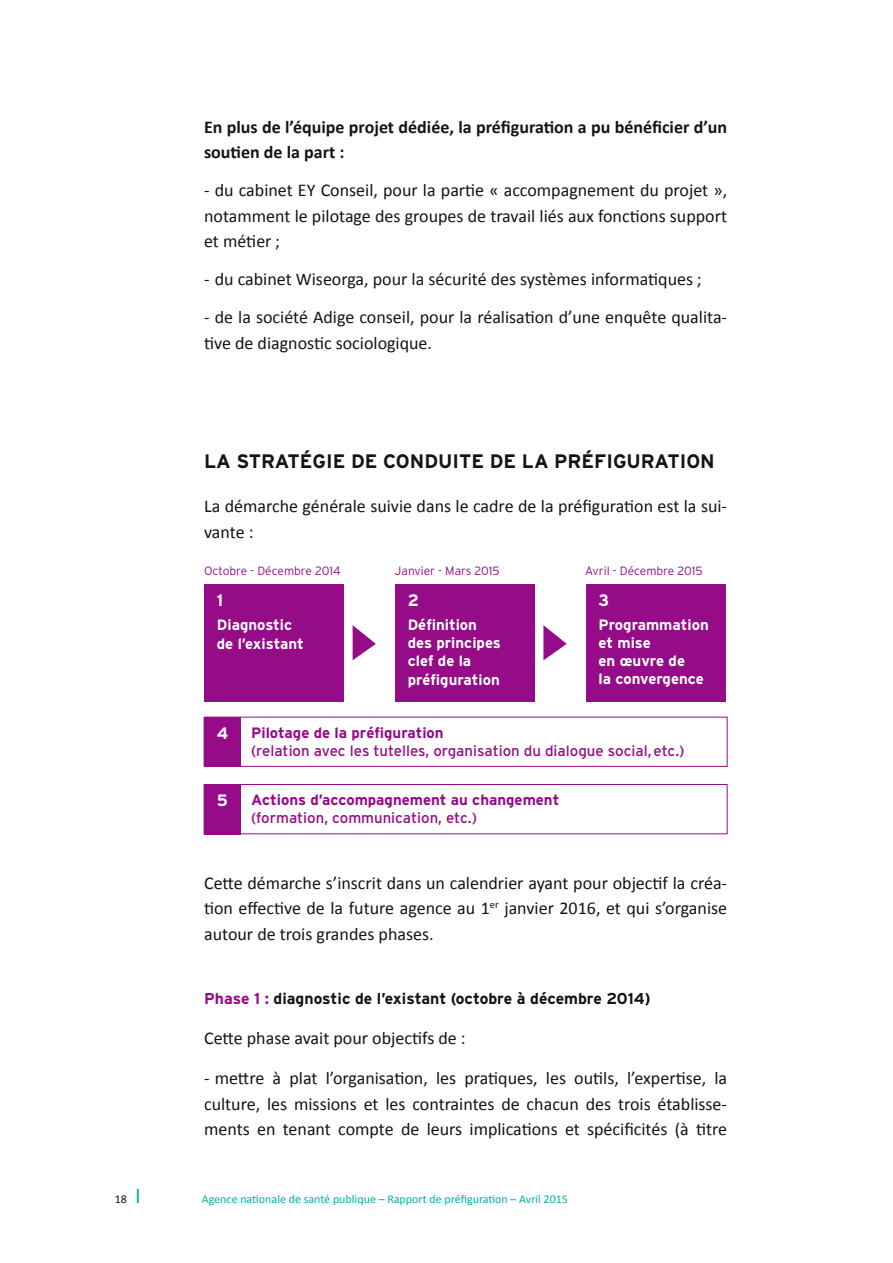
<style>
.page{position:relative;width:893px;height:1263px;background:#fff}
.page>*{position:absolute;margin:0;border:0;box-sizing:border-box;transform-origin:0 0}
._1_inter__CAP_BOLD{font:700 19.5px "Interstate";color:#131413}
.texte_courant{font:18px/25.5px "Calibri";color:#131413;text-align:justify}
.texte_courant_tiret{font:18px/25.5px "Calibri";color:#131413;text-align:justify}
.texte_courant-2{font:700 18px/25.5px "Calibri";color:#131413}
._3_sous_inter_couran{font:700 16.5px "Interstate";color:#fff}
.phase_1_2_3_4{font:700 15.75px "Interstate";color:#131413}
._3_sous_inter_couran-2{font:700 15px/18.1px "Interstate";color:#fff}
._3_sous_inter_couran-3{font:15px/18px "Interstate";color:#960b87}
._3_sous_inter_couran-4{font:700 15px/18px "Interstate";color:#960b87}
.t1{font:12px "Calibri";color:#00b1a9}
.texte_courant-3{font:300 12px "Interstate";color:#960b87}
.t2{font:12px "Calibri";color:#131413}
.s1{font-weight:700}
.s2{font-weight:400}
.s3{color:#960b87}
.s4{font-size:22.5px;color:#00b1a9}
</style>
<div class="page">
<div style="left:204px;top:584px;width:140px;height:118px;background:#960b87"></div>
<div style="left:395px;top:584px;width:140px;height:118px;background:#960b87"></div>
<div style="left:586px;top:584px;width:140px;height:118px;background:#960b87"></div>
<svg style="left:353px;top:625px;width:23px;height:35px"></svg>
<svg style="left:543px;top:625px;width:24px;height:35px"></svg>
<div style="left:204px;top:717px;width:523px;height:50px;border:1px solid #960b87"></div>
<div style="left:204px;top:717px;width:36px;height:50px;background:#960b87"></div>
<div style="left:204px;top:784px;width:523px;height:50px;border:1px solid #960b87"></div>
<div style="left:204px;top:784px;width:36px;height:50px;background:#960b87"></div>
<p class="texte_courant-2" style="left:204px;top:113px;width:525px">En plus de l’équipe projet dédiée, la préfiguration a pu bénéficier d’un soutien de la part :</p>
<p class="texte_courant_tiret" style="left:204px;top:178px;width:525px">- du cabinet EY Conseil, pour la partie « accompagnement du projet », notamment le pilotage des groupes de travail liés aux fonctions support et métier ;</p>
<p class="texte_courant_tiret" style="left:204px;top:267px;width:499px">- du cabinet Wiseorga, pour la sécurité des systèmes informatiques ;</p>
<p class="texte_courant_tiret" style="left:204px;top:305px;width:524px">- de la société Adige conseil, pour la réalisation d’une enquête qualita&shy;tive de diagnostic sociologique.</p>
<p class="_1_inter__CAP_BOLD" style="left:204px;top:450px;width:512px">LA STRATÉGIE DE CONDUITE DE LA PRÉFIGURATION</p>
<p class="texte_courant" style="left:204px;top:494px;width:524px">La démarche générale suivie dans le cadre de la préfiguration est la sui&shy;vante :</p>
<p class="texte_courant-3" style="left:204px;top:564px;width:138px">Octobre - Décembre 2014</p>
<p class="texte_courant-3" style="left:395px;top:564px;width:107px">Janvier - Mars 2015</p>
<p class="texte_courant-3" style="left:585px;top:564px;width:119px">Avril - Décembre 2015</p>
<p class="_3_sous_inter_couran" style="left:217px;top:591px;width:8px">1</p>
<p class="_3_sous_inter_couran" style="left:408px;top:591px;width:13px">2</p>
<p class="_3_sous_inter_couran" style="left:599px;top:591px;width:12px">3</p>
<p class="_3_sous_inter_couran-2" style="left:217px;top:615px;width:88px;line-height:18.6px">Diagnostic de l’existant</p>
<p class="_3_sous_inter_couran-2" style="left:408px;top:616px;width:95px">Définition des principes clef de la préfiguration</p>
<p class="_3_sous_inter_couran-2" style="left:599px;top:616px;width:112px">Programmation et mise<br>en œuvre de<br>la convergence</p>
<p class="_3_sous_inter_couran" style="left:217px;top:723px;width:13px">4</p>
<p class="_3_sous_inter_couran" style="left:217px;top:791px;width:13px">5</p>
<p class="_3_sous_inter_couran-3" style="left:251px;top:724px;width:435px"><span class="s1">Pilotage de la préfiguration<br></span>(relation avec les tutelles, organisation du dialogue social, etc.)</p>
<p class="_3_sous_inter_couran-4" style="left:251px;top:791px;width:310px">Actions d’accompagnement au changement <span class="s2">(formation, communication, etc.)</span></p>
<p class="texte_courant" style="left:204px;top:870px;width:524px">Cette démarche s’inscrit dans un calendrier ayant pour objectif la créa&shy;tion effective de la future agence au 1<sup>er</sup> janvier 2016, et qui s’organise autour de trois grandes phases.</p>
<p class="phase_1_2_3_4" style="left:204px;top:989px;width:448px"><span class="s3">Phase 1 :</span> diagnostic de l’existant (octobre à décembre 2014)</p>
<p class="texte_courant" style="left:204px;top:1025px;width:263px">Cette phase avait pour objectifs de :</p>
<p class="texte_courant" style="left:204px;top:1066px;width:525px">- mettre à plat l’organisation, les pratiques, les outils, l’expertise, la culture, les missions et les contraintes de chacun des trois établisse&shy;ments en tenant compte de leurs implications et spécificités (à titre</p>
<p class="t2" style="left:115px;top:1192px;width:27px">18 <span class="s4">I</span></p>
<p class="t1" style="left:202px;top:1192px;width:368px">Agence nationale de santé publique – Rapport de préfiguration – Avril 2015</p>
</div>
